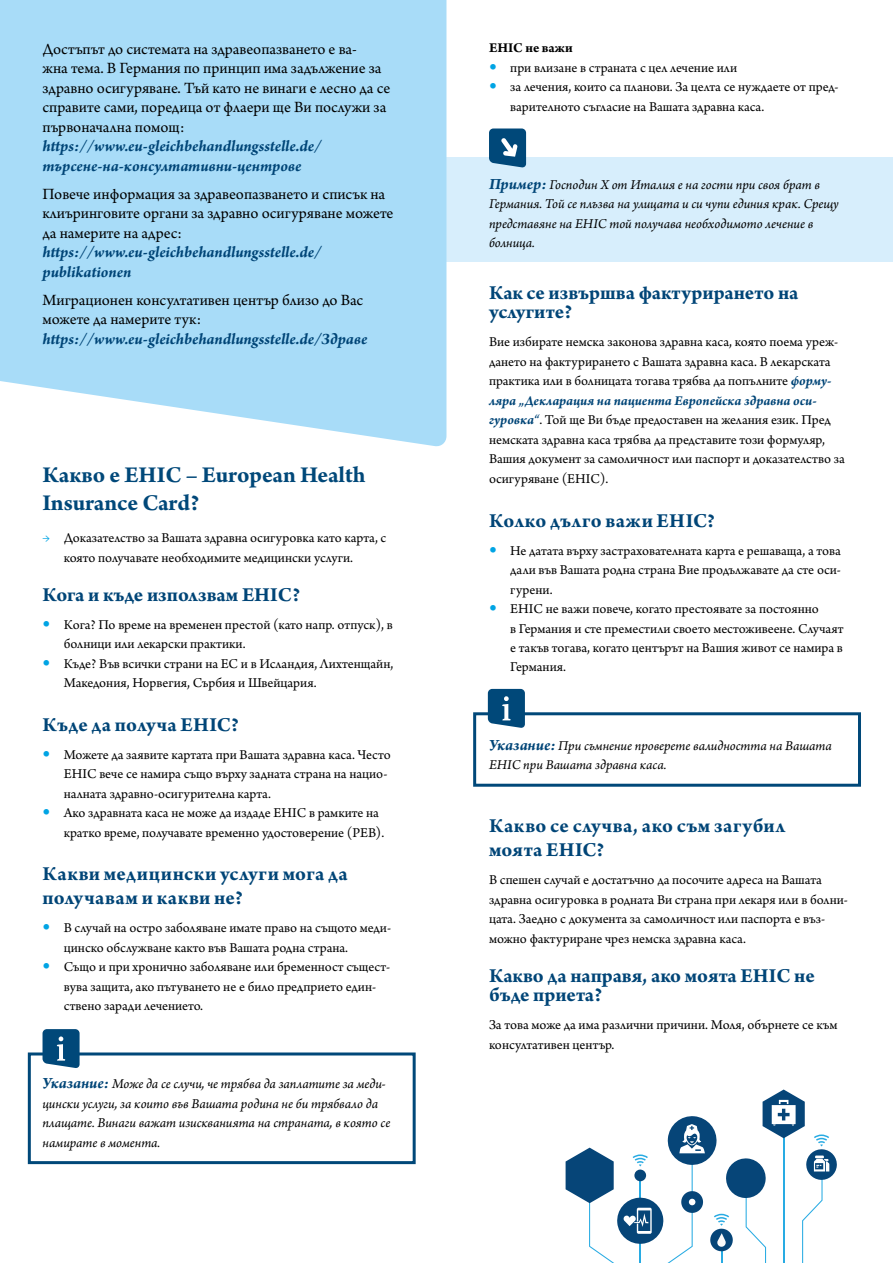
<style>
.page{position:relative;width:893px;height:1263px;background:#fff}
.page>*{position:absolute;margin:0;border:0;box-sizing:border-box;transform-origin:0 0}
.t1{font:700 24px/28.5px "Arno Pro";letter-spacing:-.005em;color:#004879}
.t2{font:700 21px/19.5px "Arno Pro";letter-spacing:.005em;color:#004577}
.t3{font:700 21px/24px "Arno Pro";letter-spacing:.03em;color:#004577}
.t4{font:700 21px/24px "Arno Pro";letter-spacing:.025em;color:#004577}
.t5{font:16.5px/19.5px "Arno Pro";color:#000}
.t6{font:italic 700 16.5px/19.5px "Arno Pro";letter-spacing:-.005em;color:#004577}
.t7{font:14.25px/19.5px "Arno Pro";color:#000}
.t8{font:italic 14.25px/19.5px "Arno Pro";letter-spacing:-.005em;color:#000}
.t9{font:700 14.25px "Arno Pro";color:#000}
.s1{color:#00a4e4}
.s2{font-weight:700;font-size:16.5px;color:#004577}
.s3{font-weight:700;font-style:italic;color:#004577}
</style>
<div class="page">
<div style="left:446px;top:157px;width:447px;height:104px;background:#d7eefc"></div>
<svg style="left:566px;top:1089px;width:271px;height:174px"></svg>
<svg style="left:489px;top:128px;width:37px;height:40px"></svg>
<div style="left:28px;top:1052px;width:388px;height:112px;border:3px solid #004879"></div>
<div style="left:473px;top:712px;width:388px;height:75px;border:3px solid #004879"></div>
<svg style="left:43px;top:1029px;width:37px;height:39px"></svg>
<svg style="left:488px;top:689px;width:37px;height:39px"></svg>
<svg style="left:0;top:0;width:446px;height:447px;background:#aedef8"></svg>
<p class="t5" style="left:43px;top:40px;width:349px">Достъпът до системата на здравеопазването е ва-<br>жна тема. В Германия по принцип има задължение за здравно осигуряване. Тъй като не винаги е лесно да се справите сами, поредица от флаери ще Ви послужи за първоначална помощ:</p>
<p class="t6" style="left:43px;top:137px;width:281px">https://www.eu-gleichbehandlungsstelle.de/ търсене-на-консултативни-центрове</p>
<p class="t5" style="left:43px;top:185px;width:352px">Повече информация за здравеопазването и списък на клиъринговите органи за здравно осигуряване можете да намерите на адрес:</p>
<p class="t6" style="left:43px;top:243px;width:281px">https://www.eu-gleichbehandlungsstelle.de/ publikationen</p>
<p class="t5" style="left:43px;top:291px;width:322px">Миграционен консултативен център близо до Вас можете да намерите тук:</p>
<p class="t6" style="left:43px;top:330px;width:326px">https://www.eu-gleichbehandlungsstelle.de/Здраве</p>
<h1 class="t1" style="left:43px;top:461px;width:324px">Какво е EHIC – European Health<br>Insurance Card?</h1>
<p class="t7" style="left:64px;top:529px;width:324px;text-indent:-21px"><span class="s1">→</span> Доказателство за Вашата здравна осигуровка като карта, с която получавате необходимите медицински услуги.</p>
<h2 class="t2" style="left:43px;top:586px;width:259px">Кога и къде използвам EHIC?</h2>
<p class="t7" style="left:64px;top:615px;width:331px">Кога? По време на временен престой (като напр. отпуск), в болници или лекарски практики.<br>Къде? Във всички страни на ЕС и в Исландия, Лихтенщайн, Македония, Норвегия, Сърбия и Швейцария.</p>
<h2 class="t2" style="left:43px;top:716px;width:198px">Къде да получа EHIC?</h2>
<p class="t7" style="left:64px;top:745px;width:328px">Можете да заявите картата при Вашата здравна каса. Често EHIC вече се намира също върху задната страна на нацио&shy;налната здравно-осигурителна карта.<br>Ако здравната каса не може да издаде EHIC в рамките на кратко време, получавате временно удостоверение (РЕВ).</p>
<h2 class="t3" style="left:43px;top:863px;width:307px">Какви медицински услуги мога да получавам и какви не?</h2>
<p class="t7" style="left:64px;top:919px;width:329px">В случай на остро заболяване имате право на същото меди&shy;цинско обслужване както във Вашата родна страна.<br>Също и при хронично заболяване или бременност същест&shy;вува защита, ако пътуването не е било предприето един&shy;ствено заради лечението.</p>
<p class="t8" style="left:43px;top:1075px;width:349px"><span class="s2">Указание:</span> Може да се случи, че трябва да заплатите за меди&shy;цински услуги, за които във Вашата родина не би трябвало да плащате. Винаги важат изискванията на страната, в която се намирате в момента.</p>
<p class="t9" style="left:489px;top:40px;width:85px">EHIC не важи</p>
<p class="t7" style="left:510px;top:58px;width:330px">при влизане в страната с цел лечение или<br>за лечения, които са планови. За целта се нуждаете от пред&shy;варителното съгласие на Вашата здравна каса.</p>
<p class="t8" style="left:489px;top:175px;width:351px"><span class="s2">Пример:</span> Господин Х от Италия е на гости при своя брат в Германия. Той се плъзва на улицата и си чупи единия крак. Срещу представяне на EHIC той получава необходимото лечение в болница.</p>
<h2 class="t2" style="left:489px;top:284px;width:311px">Как се извършва фактурирането на услугите?</h2>
<p class="t7" style="left:489px;top:333px;width:357px">Вие избирате немска законова здравна каса, която поема уреж&shy;дането на фактурирането с Вашата здравна каса. В лекарската практика или в болницата тогава трябва да попълните <span class="s3">форму&shy;ляра „Декларация на пациента Европейска здравна оси&shy;гуровка“</span>. Той ще Ви бъде предоставен на желания език. Пред немската здравна каса трябва да представите този формуляр, Вашия документ за самоличност или паспорт и доказателство за осигуряване (EHIC).</p>
<h2 class="t2" style="left:489px;top:511px;width:227px">Колко дълго важи EHIC?</h2>
<p class="t7" style="left:510px;top:541px;width:335px">Не датата върху застрахователната карта е решаваща, а това дали във Вашата родна страна Вие продължавате да сте оси&shy;гурени.<br>EHIC не важи повече, когато престоявате за постоянно<br>в Германия и сте преместили своето местоживеене. Случаят е такъв тогава, когато центърът на Вашия живот се намира в Германия.</p>
<p class="t8" style="left:489px;top:736px;width:344px"><span class="s2">Указание:</span> При съмнение проверете валидността на Вашата<br>EHIC при Вашата здравна каса.</p>
<h2 class="t4" style="left:489px;top:815px;width:297px">Какво се случва, ако съм загубил моята EHIC?</h2>
<p class="t7" style="left:489px;top:871px;width:360px">В спешен случай е достатъчно да посочите адреса на Вашата здравна осигуровка в родната Ви страна при лекаря или в болни&shy;цата. Заедно с документа за самоличност или паспорта е въз&shy;можно фактуриране чрез немска здравна каса.</p>
<h2 class="t2" style="left:489px;top:966px;width:327px">Какво да направя, ако моята EHIC не бъде приета?</h2>
<p class="t7" style="left:489px;top:1016px;width:350px">За това може да има различни причини. Моля, обърнете се към консултативен център.</p>
</div>
